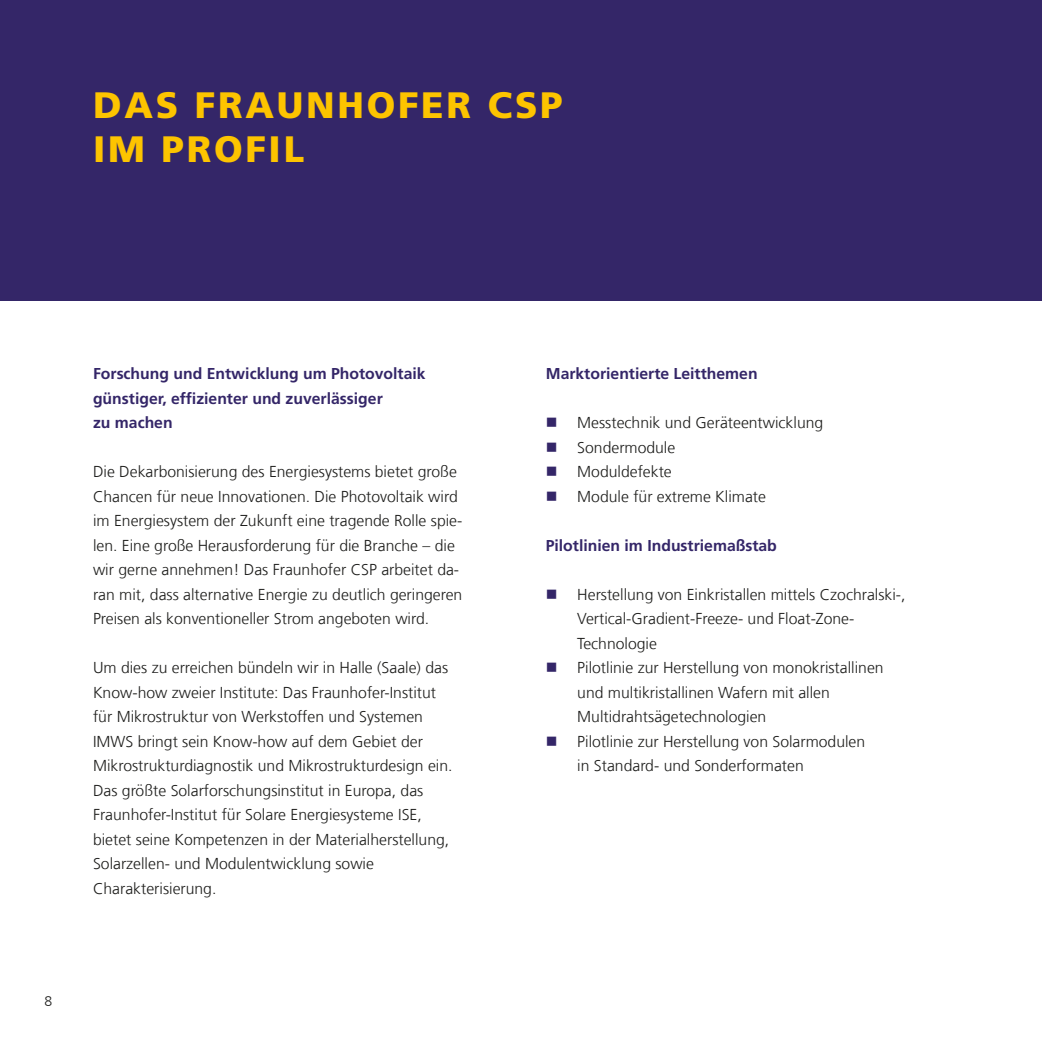
<style>
.page{position:relative;width:1042px;height:1042px;background:#fff}
.page>*{position:absolute;margin:0;border:0;box-sizing:border-box;transform-origin:0 0}
.t1{font:900 36.75px/44.1px "Frutiger LT Com";letter-spacing:.075em;color:#fdc400}
.t2{font:300 15.75px/24.5px "Frutiger LT Com";color:#1d1d1b}
.t3{font:700 15.75px/24.5px "Frutiger LT Com";color:#342668}
.t4{font:300 14px "Frutiger LT Com";color:#1d1d1b}
</style>
<div class="page">
<div style="left:0;top:0;width:1042px;height:301px;background:#342668"></div>
<p class="t1" style="left:93px;top:83px;width:471px">DAS FRAUNHOFER CSP<br>IM PROFIL</p>
<p class="t4" style="left:45px;top:993px;width:9px">8</p>
<p class="t3" style="left:93px;top:361px;width:334px">Forschung und Entwicklung um Photovoltaik günstiger, effizienter und zuverlässiger<br>zu machen</p>
<p class="t2" style="left:93px;top:459px;width:371px">Die Dekarbonisierung des Energiesystems bietet große Chancen für neue Innovationen. Die Photovoltaik wird im Energiesystem der Zukunft eine tragende Rolle spie&shy;len. Eine große Herausforderung für die Branche – die wir gerne annehmen! Das Fraunhofer CSP arbeitet da&shy;ran mit, dass alternative Energie zu deutlich geringeren Preisen als konventioneller Strom angeboten wird.</p>
<p class="t2" style="left:93px;top:655px;width:361px">Um dies zu erreichen bündeln wir in Halle (Saale) das Know-how zweier Institute: Das Fraunhofer-Institut für Mikrostruktur von Werkstoffen und Systemen IMWS bringt sein Know-how auf dem Gebiet der Mikrostrukturdiagnostik und Mikrostrukturdesign ein.<br>Das größte Solarforschungsinstitut in Europa, das Fraunhofer-Institut für Solare Energiesysteme ISE, bietet seine Kompetenzen in der Materialherstellung, Solarzellen- und Modulentwicklung sowie Charakterisierung.</p>
<p class="t3" style="left:546px;top:361px;width:213px">Marktorientierte Leitthemen</p>
<p class="t2" style="left:577px;top:410px;width:247px">Messtechnik und Geräteentwicklung</p>
<p class="t2" style="left:577px;top:435px;width:100px">Sondermodule</p>
<p class="t2" style="left:577px;top:459px;width:96px">Moduldefekte</p>
<p class="t2" style="left:577px;top:484px;width:190px">Module für extreme Klimate</p>
<p class="t3" style="left:546px;top:533px;width:233px">Pilotlinien im Industriemaßstab</p>
<p class="t2" style="left:577px;top:582px;width:330px">Herstellung von Einkristallen mittels Czochralski-,<br>Vertical-Gradient-Freeze- und Float-Zone-<br>Technologie</p>
<p class="t2" style="left:577px;top:655px;width:308px">Pilotlinie zur Herstellung von monokristallinen und multikristallinen Wafern mit allen<br>Multidrahtsägetechnologien</p>
<p class="t2" style="left:577px;top:729px;width:289px">Pilotlinie zur Herstellung von Solarmodulen in Standard- und Sonderformaten</p>
</div>
